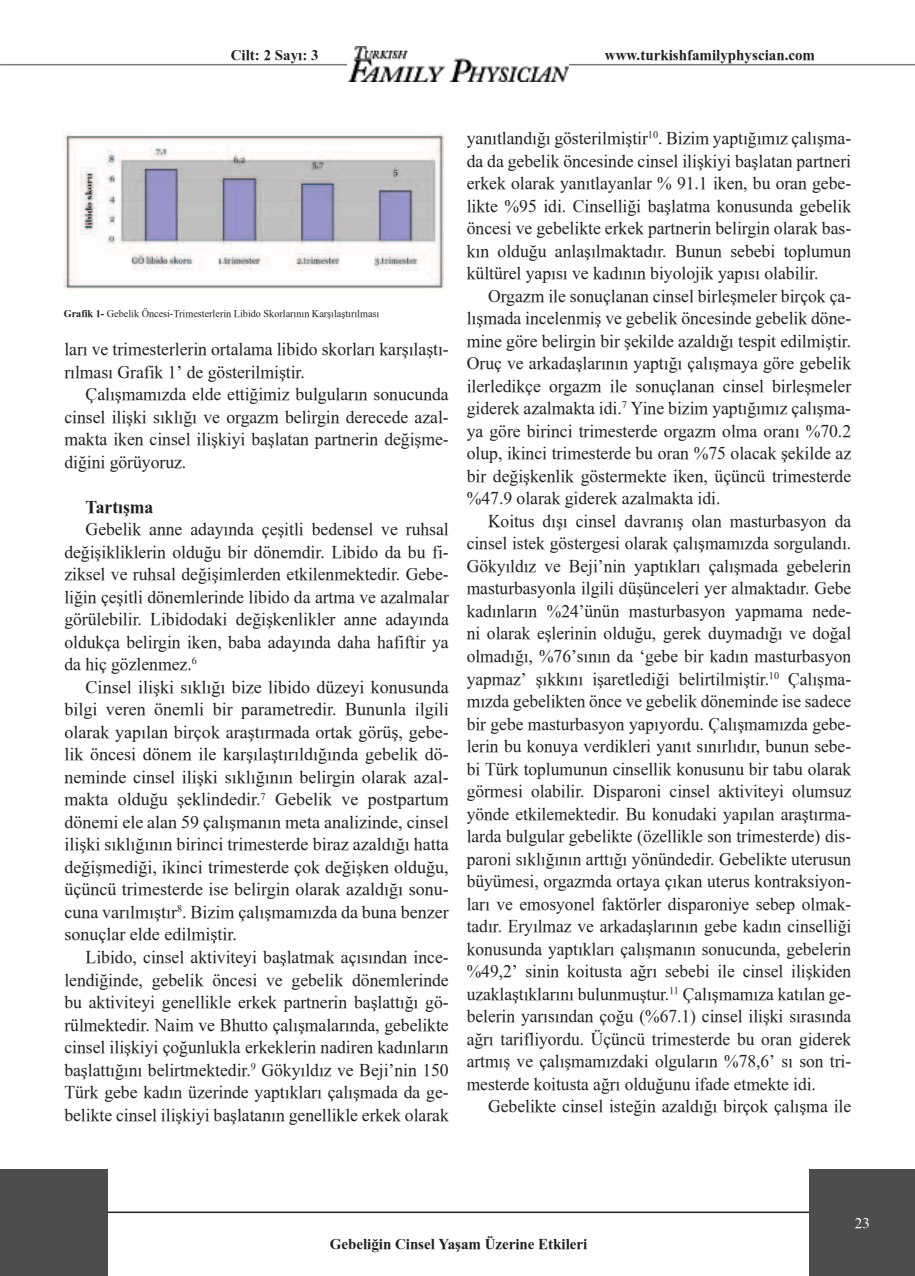
<style>
.page{position:relative;width:915px;height:1276px;background:#fff}
.page>*{position:absolute;margin:0;border:0;box-sizing:border-box;transform-origin:0 0}
.t1{font:18px/22.5px "TR Times New Roman";color:#231f20;text-align:justify}
.t2{font:700 18px "TR Times New Roman";color:#231f20}
.t3{font:700 15px "TR Times New Roman";color:#231f20}
.t4{font:15px "TR Times New Roman";color:#fff}
.t5{font:10.5px "TR Times New Roman";color:#231f20}
.s1{font-weight:700}
</style>
<div class="page">
<hr style="left:1px;top:64px;width:913px;height:1px;background:#231f20">
<img style="left:347px;top:47px;width:221px;height:34px">
<hr style="left:65px;top:1211px;width:786px;height:2px;background:#231f20">
<div style="left:1px;top:1169px;width:106px;height:107px;background:#4d4d4f"></div>
<hr style="left:0;top:1169px;width:1px;height:107px;background:#4d4d4f">
<div style="left:809px;top:1169px;width:105px;height:107px;background:#4d4d4f"></div>
<img style="left:64px;top:133px;width:381px;height:156px">
<p class="t3" style="left:231px;top:45px;width:89px">Cilt: 2 Sayı: 3</p>
<p class="t3" style="left:604px;top:45px;width:212px">www.turkishfamilyphyscian.com</p>
<p class="t5" style="left:64px;top:306px;width:317px"><span class="s1">Grafik 1-</span> Gebelik Öncesi-Trimesterlerin Libido Skorlarının Karşılaştırılması</p>
<p class="t1" style="left:64px;top:338px;width:386px">ları ve trimesterlerin ortalama libido skorları karşılaştı&shy;rılması Grafik 1’ de gösterilmiştir.</p>
<p class="t1" style="left:64px;top:383px;width:386px;text-indent:21px">Çalışmamızda elde ettiğimiz bulguların sonucunda cinsel ilişki sıklığı ve orgazm belirgin derecede azal&shy;makta iken cinsel ilişkiyi başlatan partnerin değişme&shy;diğini görüyoruz.</p>
<p class="t2" style="left:86px;top:494px;width:69px">Tartışma</p>
<p class="t1" style="left:64px;top:518px;width:386px;text-indent:21px">Gebelik anne adayında çeşitli bedensel ve ruhsal değişikliklerin olduğu bir dönemdir. Libido da bu fi&shy;ziksel ve ruhsal değişimlerden etkilenmektedir. Gebe&shy;liğin çeşitli dönemlerinde libido da artma ve azalmalar görülebilir. Libidodaki değişkenlikler anne adayında oldukça belirgin iken, baba adayında daha hafiftir ya da hiç gözlenmez.<sup>6</sup></p>
<p class="t1" style="left:64px;top:675px;width:386px;text-indent:21px">Cinsel ilişki sıklığı bize libido düzeyi konusunda bilgi veren önemli bir parametredir. Bununla ilgili olarak yapılan birçok araştırmada ortak görüş, gebe&shy;lik öncesi dönem ile karşılaştırıldığında gebelik dö&shy;neminde cinsel ilişki sıklığının belirgin olarak azal&shy;makta olduğu şeklindedir.<sup>7</sup> Gebelik ve postpartum dönemi ele alan 59 çalışmanın meta analizinde, cinsel ilişki sıklığının birinci trimesterde biraz azaldığı hatta değişmediği, ikinci trimesterde çok değişken olduğu, üçüncü trimesterde ise belirgin olarak azaldığı sonu&shy;cuna varılmıştır<sup>8</sup>. Bizim çalışmamızda da buna benzer sonuçlar elde edilmiştir.</p>
<p class="t1" style="left:64px;top:945px;width:386px;text-indent:21px">Libido, cinsel aktiviteyi başlatmak açısından ince&shy;lendiğinde, gebelik öncesi ve gebelik dönemlerinde bu aktiviteyi genellikle erkek partnerin başlattığı gö&shy;rülmektedir. Naim ve Bhutto çalışmalarında, gebelikte cinsel ilişkiyi çoğunlukla erkeklerin nadiren kadınların başlattığını belirtmektedir.<sup>9</sup> Gökyıldız ve Beji’nin 150<br>Türk gebe kadın üzerinde yaptıkları çalışmada da ge&shy;belikte cinsel ilişkiyi başlatanın genellikle erkek olarak</p>
<p class="t1" style="left:466px;top:127px;width:386px">yanıtlandığı gösterilmiştir<sup>10</sup>. Bizim yaptığımız çalışma&shy;da da gebelik öncesinde cinsel ilişkiyi başlatan partneri erkek olarak yanıtlayanlar % 91.1 iken, bu oran gebe&shy;likte %95 idi. Cinselliği başlatma konusunda gebelik öncesi ve gebelikte erkek partnerin belirgin olarak bas&shy;kın olduğu anlaşılmaktadır. Bunun sebebi toplumun kültürel yapısı ve kadının biyolojik yapısı olabilir.</p>
<p class="t1" style="left:466px;top:284px;width:386px;text-indent:21px">Orgazm ile sonuçlanan cinsel birleşmeler birçok ça&shy;lışmada incelenmiş ve gebelik öncesinde gebelik döne&shy;mine göre belirgin bir şekilde azaldığı tespit edilmiştir.<br>Oruç ve arkadaşlarının yaptığı çalışmaya göre gebelik ilerledikçe orgazm ile sonuçlanan cinsel birleşmeler giderek azalmakta idi.<sup>7</sup> Yine bizim yaptığımız çalışma&shy;ya göre birinci trimesterde orgazm olma oranı %70.2 olup, ikinci trimesterde bu oran %75 olacak şekilde az bir değişkenlik göstermekte iken, üçüncü trimesterde %47.9 olarak giderek azalmakta idi.</p>
<p class="t1" style="left:466px;top:509px;width:386px;text-indent:21px">Koitus dışı cinsel davranış olan masturbasyon da cinsel istek göstergesi olarak çalışmamızda sorgulandı.<br>Gökyıldız ve Beji’nin yaptıkları çalışmada gebelerin masturbasyonla ilgili düşünceleri yer almaktadır. Gebe kadınların %24’ünün masturbasyon yapmama nede&shy;ni olarak eşlerinin olduğu, gerek duymadığı ve doğal olmadığı, %76’sının da ‘gebe bir kadın masturbasyon yapmaz’ şıkkını işaretlediği belirtilmiştir.<sup>10</sup> Çalışma&shy;mızda gebelikten önce ve gebelik döneminde ise sadece bir gebe masturbasyon yapıyordu. Çalışmamızda gebe&shy;lerin bu konuya verdikleri yanıt sınırlıdır, bunun sebe&shy;bi Türk toplumunun cinsellik konusunu bir tabu olarak görmesi olabilir. Disparoni cinsel aktiviteyi olumsuz yönde etkilemektedir. Bu konudaki yapılan araştırma&shy;larda bulgular gebelikte (özellikle son trimesterde) dis&shy;paroni sıklığının arttığı yönündedir. Gebelikte uterusun büyümesi, orgazmda ortaya çıkan uterus kontraksiyon&shy;ları ve emosyonel faktörler disparoniye sebep olmak&shy;tadır. Eryılmaz ve arkadaşlarının gebe kadın cinselliği konusunda yaptıkları çalışmanın sonucunda, gebelerin %49,2’ sinin koitusta ağrı sebebi ile cinsel ilişkiden uzaklaştıklarını bulunmuştur.<sup>11</sup> Çalışmamıza katılan ge&shy;belerin yarısından çoğu (%67.1) cinsel ilişki sırasında ağrı tarifliyordu. Üçüncü trimesterde bu oran giderek artmış ve çalışmamızdaki olguların %78,6’ sı son tri&shy;mesterde koitusta ağrı olduğunu ifade etmekte idi.</p>
<p class="t1" style="left:488px;top:1094px;width:364px">Gebelikte cinsel isteğin azaldığı birçok çalışma ile</p>
<p class="t4" style="left:854px;top:1213px;width:16px">23</p>
<p class="t3" style="left:330px;top:1233px;width:259px">Gebeliğin Cinsel Yaşam Üzerine Etkileri</p>
</div>
